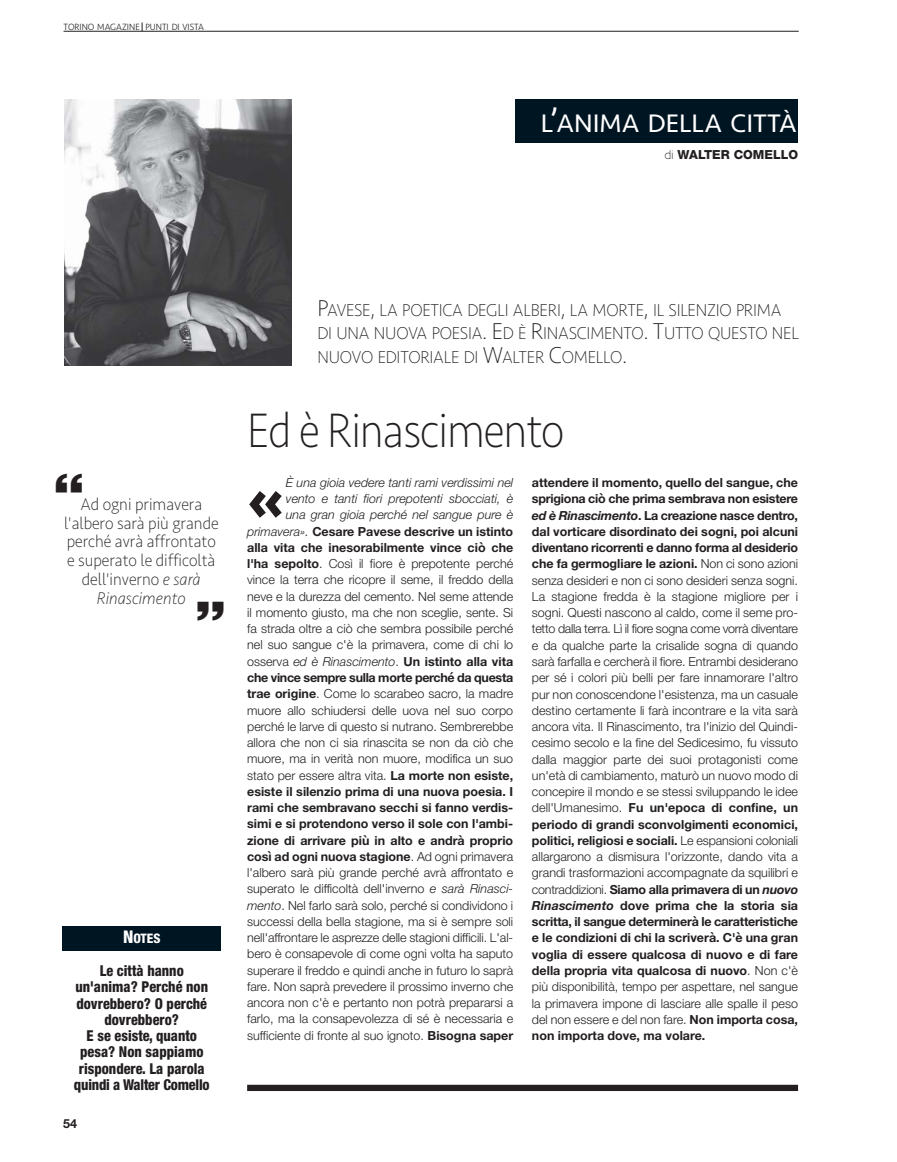
<style>
.page{position:relative;width:897px;height:1162px;background:#fff}
.page>*{position:absolute;margin:0;border:0;box-sizing:border-box;transform-origin:0 0}
.t1{font:700 62.12px "Seravek";color:#231f20;scale:.94 1}
.t2{font:200 50px "Seravek";letter-spacing:-.025em;color:#231f20;scale:.9 1}
.t3{font:900 expanded 43.75px "Helvetica Neue";color:#231f20;scale:.96 1}
.t4{font:26.25px "Seravek";color:#fff}
.t5{font:200 17.75px/23.8px "Seravek";letter-spacing:-.015em;color:#231f20;scale:.95 1}
.t6{font:200 17.5px/18.8px "Seravek";color:#231f20;text-align:center;scale:.94 1}
.t7{font:800 condensed 15px/16.2px "Helvetica Neue";color:#231f20;text-align:center;scale:.95 1}
.t8{font:800 condensed 13.12px "Helvetica Neue";color:#fff}
.t9{font:300 12.5px/16.2px "Helvetica Neue";color:#231f20;text-align:right}
.t10{font:800 12.5px "Helvetica Neue";color:#231f20}
.t11{font:700 12.5px "Helvetica Neue";color:#231f20}
.t12{font:300 9.38px "Seravek";color:#231f20;scale:.95 1}
.s1{font-size:35px}
.s2{font-family:"New Cicle Fina";font-weight:400}
.s3{font-style:italic}
.s4{font-size:17.5px}
.s5{font-size:23.75px}
.s6{font-weight:700}
.s7{font-weight:700;font-style:italic}
</style>
<div class="page">
<hr style="left:64px;top:31px;width:734px;height:1px;background:#231f20">
<img style="left:64px;top:99px;width:227px;height:266px">
<div style="left:515px;top:99px;width:283px;height:43px;background:#001522"></div>
<div style="left:247px;top:1084px;width:551px;height:6px;background:#231f20"></div>
<div style="left:63px;top:925px;width:158px;height:25px;background:#001522"></div>
<p class="t12" style="left:64px;top:24px;width:149px">TORINO MAGAZINE PUNTI DI VISTA</p>
<h3 class="t4" style="left:541px;top:107px;width:258px">L<span class="s1">’</span>ANIMA DELLA CITTÀ</h3>
<p class="t10" style="left:665px;top:150px;width:135px"><span class="s2">di</span> WALTER COMELLO</p>
<h3 class="t3" style="left:54px;top:472px;width:33px">“</h3>
<h3 class="t6" style="left:64px;top:496px;width:166px">Ad ogni primavera l'albero sarà più grande perché avrà affrontato e superato le difficoltà dell'inverno <span class="s3">e sarà<br>Rinascimento</span></h3>
<h3 class="t3" style="left:195px;top:601px;width:33px">”</h3>
<p class="t8" style="left:123px;top:933px;width:39px"><span class="s4">N</span>OTES</p>
<p class="t7" style="left:74px;top:963px;width:144px">Le città hanno un'anima? Perché non dovrebbero? O perché dovrebbero?<br>E se esiste, quanto pesa? Non sappiamo rispondere. La parola quindi a Walter Comello</p>
<p class="t11" style="left:63px;top:1118px;width:16px">54</p>
<h3 class="t5" style="left:317px;top:299px;width:508px"><span class="s5">P</span>AVESE<span class="s5">,</span> LA POETICA DEGLI ALBERI<span class="s5">,</span> LA MORTE<span class="s5">,</span> IL SILENZIO PRIMA<br>DI UNA NUOVA POESIA<span class="s5">. E</span>D È <span class="s5">R</span>INASCIMENTO<span class="s5">. T</span>UTTO QUESTO NEL<br>NUOVO EDITORIALE DI <span class="s5">W</span>ALTER <span class="s5">C</span>OMELLO<span class="s5">.</span></h3>
<h2 class="t2" style="left:247px;top:411px;width:354px">Ed è Rinascimento</h2>
<p class="t9" style="left:247px;top:475px;width:268px"><span class="s3">È una gioia vedere tanti rami verdissimi nel<br>vento e tanti fiori prepotenti sbocciati, è<br>una gran gioia perché nel sangue pure è primavera».</span> <span class="s6">Cesare Pavese descrive un istinto alla vita che inesorabilmente vince ciò che l'ha sepolto</span>. Così il fiore è prepotente perché vince la terra che ricopre il seme, il freddo della neve e la durezza del cemento. Nel seme attende il momento giusto, ma che non sceglie, sente. Si fa strada oltre a ciò che sembra possibile perché nel suo sangue c'è la primavera, come di chi lo osserva <span class="s3">ed è Rinascimento</span>. <span class="s6">Un istinto alla vita che vince sempre sulla morte perché da questa trae origine</span>. Come lo scarabeo sacro, la madre muore allo schiudersi delle uova nel suo corpo perché le larve di questo si nutrano. Sembrerebbe allora che non ci sia rinascita se non da ciò che muore, ma in verità non muore, modifica un suo stato per essere altra vita. <span class="s6">La morte non esiste, esiste il silenzio prima di una nuova poesia. I rami che sembravano secchi si fanno verdis&shy;simi e si protendono verso il sole con l'ambi&shy;zione di arrivare più in alto e andrà proprio così ad ogni nuova stagione</span>. Ad ogni primavera l'albero sarà più grande perché avrà affrontato e superato le difficoltà dell'inverno <span class="s3">e sarà Rinasci&shy;mento</span>. Nel farlo sarà solo, perché si condividono i successi della bella stagione, ma si è sempre soli nell'affrontare le asprezze delle stagioni difficili. L'al&shy;bero è consapevole di come ogni volta ha saputo superare il freddo e quindi anche in futuro lo saprà fare. Non saprà prevedere il prossimo inverno che ancora non c'è e pertanto non potrà prepararsi a farlo, ma la consapevolezza di sé è necessaria e sufficiente di fronte al suo ignoto. <span class="s6">Bisogna saper</span></p>
<p class="t9" style="left:532px;top:475px;width:268px;text-align:justify"><span class="s6">attendere il momento, quello del sangue, che sprigiona ciò che prima sembrava non esistere </span><span class="s7">ed è Rinascimento</span><span class="s6">. La creazione nasce dentro, dal vorticare disordinato dei sogni, poi alcuni diventano ricorrenti e danno forma al desiderio che fa germogliare le azioni.</span> Non ci sono azioni senza desideri e non ci sono desideri senza sogni.<br>La stagione fredda è la stagione migliore per i sogni. Questi nascono al caldo, come il seme pro&shy;tetto dalla terra. Lì il fiore sogna come vorrà diventare e da qualche parte la crisalide sogna di quando sarà farfalla e cercherà il fiore. Entrambi desiderano per sé i colori più belli per fare innamorare l'altro pur non conoscendone l'esistenza, ma un casuale destino certamente li farà incontrare e la vita sarà ancora vita. Il Rinascimento, tra l'inizio del Quindi&shy;cesimo secolo e la fine del Sedicesimo, fu vissuto dalla maggior parte dei suoi protagonisti come un'età di cambiamento, maturò un nuovo modo di concepire il mondo e se stessi sviluppando le idee dell'Umanesimo. <span class="s6">Fu un'epoca di confine, un periodo di grandi sconvolgimenti economici, politici, religiosi e sociali.</span> Le espansioni coloniali allargarono a dismisura l'orizzonte, dando vita a grandi trasformazioni accompagnate da squilibri e contraddizioni. <span class="s6">Siamo alla primavera di un</span> <span class="s7">nuovo Rinascimento</span> <span class="s6">dove prima che la storia sia scritta, il sangue determinerà le caratteristiche e le condizioni di chi la scriverà. C'è una gran voglia di essere qualcosa di nuovo e di fare della propria vita qualcosa di nuovo</span>. Non c'è più disponibilità, tempo per aspettare, nel sangue la primavera impone di lasciare alle spalle il peso del non essere e del non fare. <span class="s6">Non importa cosa, non importa dove, ma volare.</span></p>
<h1 class="t1" style="left:247px;top:461px;width:42px">«</h1>
</div>
